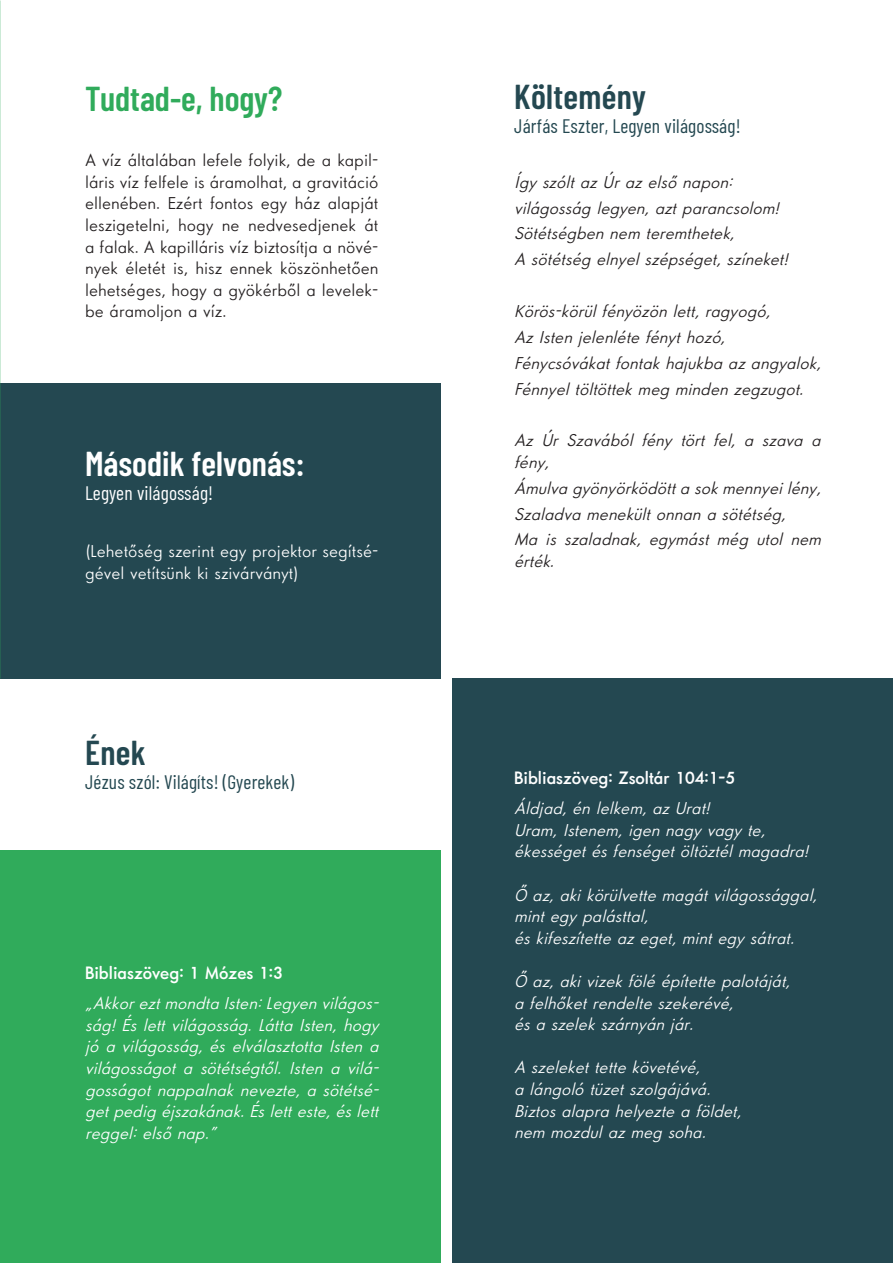
<style>
.page{position:relative;width:893px;height:1263px;background:#fff}
.page>*{position:absolute;margin:0;border:0;box-sizing:border-box;transform-origin:0 0}
.t1{font:600 34.5px "Barlow Condensed";color:#fff}
.t2{font:600 34.5px "Barlow Condensed";color:#30ab5b}
.t3{font:600 34.5px "Barlow Condensed";letter-spacing:.01em;color:#244851}
.t4{font:19.5px "Barlow Condensed";letter-spacing:.01em;color:#244851}
.t5{font:19.5px "Barlow Condensed";letter-spacing:.01em;color:#fff}
.t6{font:italic 300 18px/21.6px "HY Yoyo";color:#fff}
.t7{font:italic 300 18px/25.8px "HY Yoyo";color:#231f20}
.t8{font:300 18px/21.6px "HY Yoyo";color:#231f20;text-align:justify}
.t9{font:300 18px/21.6px "HY Yoyo";color:#fff}
.t10{font:700 18px "HY Yoyo";color:#fff}
</style>
<div class="page">
<div style="left:453px;top:678px;width:440px;height:585px;background:#244851"></div>
<div style="left:0;top:383px;width:440px;height:295px;background:#244851"></div>
<div style="left:0;top:851px;width:440px;height:412px;background:#30ab5b"></div>
<h1 class="t2" style="left:85px;top:74px;width:199px">Tudtad-e, hogy?</h1>
<p class="t8" style="left:85px;top:150px;width:295px">A víz általában lefele folyik, de a kapil&shy;láris víz felfele is áramolhat, a gravitáció ellenében. Ezért fontos egy ház alapját leszigetelni, hogy ne nedvesedjenek át a falak. A kapilláris víz biztosítja a növé&shy;nyek életét is, hisz ennek köszönhetően lehetséges, hogy a gyökérből a levelek&shy;be áramoljon a víz.</p>
<h1 class="t1" style="left:85px;top:439px;width:221px">Második felvonás:</h1>
<p class="t5" style="left:85px;top:479px;width:130px">Legyen világosság!</p>
<p class="t9" style="left:85px;top:541px;width:295px">(Lehetőség szerint egy projektor segítsé&shy;gével vetítsünk ki szivárványt)</p>
<h1 class="t3" style="left:85px;top:728px;width:62px">Ének</h1>
<p class="t4" style="left:85px;top:768px;width:211px">Jézus szól: Világíts! (Gyerekek)</p>
<p class="t10" style="left:85px;top:960px;width:199px">Bibliaszöveg: 1 Mózes 1:3</p>
<p class="t6" style="left:85px;top:993px;width:301px;text-align:justify">„AkkoreztmondtaIsten:Legyenvilágos&shy;ság!Éslettvilágosság.LáttaIsten,hogy jóavilágosság,éselválasztottaIstena világosságot a sötétségtől. Isten a vilá&shy;gosságotnappalnaknevezte,asötétsé&shy;getpedigéjszakának.Ésletteste,éslett reggel:elsőnap.”</p>
<h1 class="t3" style="left:514px;top:72px;width:133px">Költemény</h1>
<p class="t4" style="left:514px;top:112px;width:228px">Járfás Eszter, Legyen világosság!</p>
<p class="t7" style="left:514px;top:170px;width:282px">ÍgyszóltazÚrazelsőnapon: világosságlegyen,aztparancsolom!<br>Sötétségbennem teremthetek, Asötétségelnyelszépséget,színeket!</p>
<p class="t7" style="left:514px;top:299px;width:314px">Körös-körülfényözönlett,ragyogó, AzIstenjelenlétefénythozó, Fénycsóvákatfontakhajukbaazangyalok, Fénnyeltöltöttekmegmindenzegzugot.</p>
<p class="t7" style="left:514px;top:430px;width:314px;line-height:21.6px">Az Úr Szavából fény tört fel, a szava a fény,</p>
<p class="t7" style="left:514px;top:476px;width:314px">Ámulvagyönyörködöttasokmennyeilény,<br>Szaladvamenekültonnanasötétség,<br>Ma is szaladnak, egymást még utol nem</p>
<p class="t7" style="left:514px;top:549px;width:48px">érték.</p>
<p class="t10" style="left:514px;top:765px;width:223px">Bibliaszöveg: Zsoltár 104:1-5</p>
<p class="t6" style="left:514px;top:798px;width:302px">Áldjad,énlelkem,azUrat!<br>Uram,Istenem,igennagyvagyte, ékességetésfenségetöltöztélmagadra!</p>
<p class="t6" style="left:514px;top:884px;width:311px">Ő az,akikörülvettemagátvilágossággal, mintegypalásttal, éskifeszítetteazeget,mintegysátrat.</p>
<p class="t6" style="left:514px;top:971px;width:284px">Ő az,akivizekföléépítettepalotáját, afelhőketrendelteszekerévé, ésaszelekszárnyánjár.</p>
<p class="t6" style="left:514px;top:1057px;width:235px">Aszelekettettekövetévé, alángolótüzetszolgájává.<br>Biztosalaprahelyezteaföldet, nem mozdulazmegsoha.</p>
</div>
